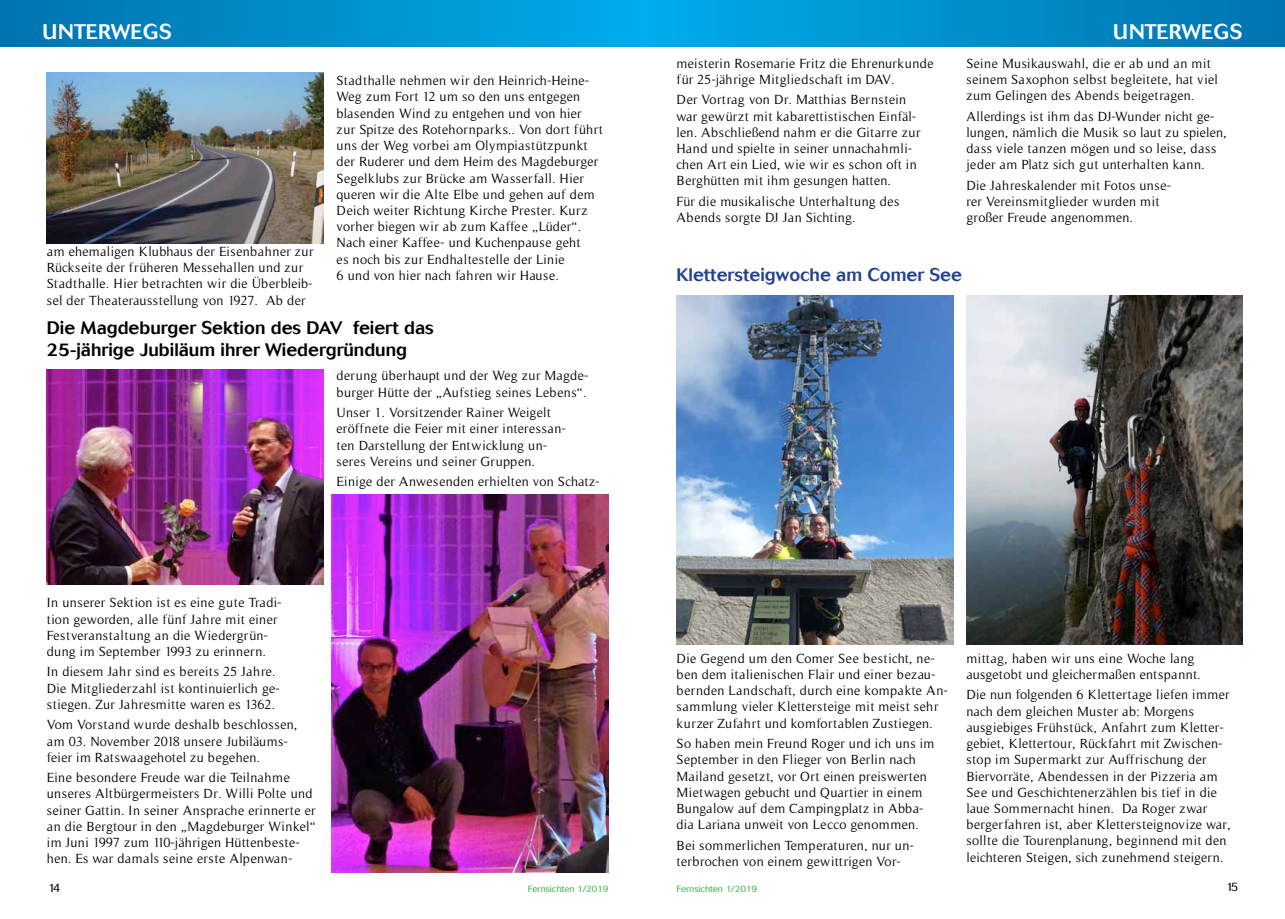
<style>
.page{position:relative;width:1285px;height:919px;background:#fff}
.page>*{position:absolute;margin:0;border:0;box-sizing:border-box;transform-origin:0 0}
.t1{font:500 21px "Cosmos";letter-spacing:.02em;color:#fff}
.t2{font:500 18px/21.6px "Cosmos";color:#000}
.t3{font:500 18px "Cosmos";color:#24408e}
.t4{font:13.5px/16.2px "Timeless";letter-spacing:.025em;color:#000}
.t5{font:300 12px "Cosmos";color:#000}
.t6{font:300 9px "Cosmos";color:#38b449}
</style>
<div class="page">
<div style="left:0;top:0;width:642px;height:47px;background:linear-gradient(to right,#0073ae,#00aceb)"></div>
<div style="left:642px;top:0;width:642px;height:47px;background:linear-gradient(to right,#00adec,#0074af)"></div>
<img style="left:47px;top:73px;width:276px;height:170px">
<img style="left:47px;top:369px;width:276px;height:215px">
<img style="left:332px;top:494px;width:276px;height:378px">
<img style="left:676px;top:296px;width:276px;height:348px">
<img style="left:966px;top:296px;width:276px;height:348px">
<h1 class="t1" style="left:43px;top:20px;width:131px">Unterwegs</h1>
<h1 class="t1" style="left:1113px;top:20px;width:128px">Unterwegs</h1>
<p class="t4" style="left:676px;top:55px;width:259px">meisterin Rosemarie Fritz die Ehrenurkunde für 25-jährige Mitgliedschaft im DAV.</p>
<p class="t4" style="left:676px;top:92px;width:245px">Der Vortrag von Dr. Matthias Bernstein war gewürzt mit kabarettistischen Einfäl&shy;len. Abschließend nahm er die Gitarre zur Hand und spielte in seiner unnachahmli&shy;chen Art ein Lied, wie wir es schon oft in Berghütten mit ihm gesungen hatten.</p>
<p class="t4" style="left:676px;top:193px;width:224px">Für die musikalische Unterhaltung des<br>Abends sorgte DJ Jan Sichting.</p>
<p class="t4" style="left:966px;top:55px;width:253px">Seine Musikauswahl, die er ab und an mit seinem Saxophon selbst begleitete, hat viel zum Gelingen des Abends beigetragen.</p>
<p class="t4" style="left:966px;top:108px;width:262px">Allerdings ist ihm das DJ-Wunder nicht ge&shy;lungen, nämlich die Musik so laut zu spielen, dass viele tanzen mögen und so leise, dass jeder am Platz sich gut unterhalten kann.</p>
<p class="t4" style="left:966px;top:177px;width:206px">Die Jahreskalender mit Fotos unse&shy;rer Vereinsmitglieder wurden mit großer Freude angenommen.</p>
<p class="t4" style="left:336px;top:73px;width:268px">Stadthalle nehmen wir den Heinrich-Heine-Weg zum Fort 12 um so den uns entgegen blasenden Wind zu entgehen und von hier zur Spitze des Rotehornparks.. Von dort führt uns der Weg vorbei am Olympiastützpunkt der Ruderer und dem Heim des Magdeburger Segelklubs zur Brücke am Wasserfall. Hier queren wir die Alte Elbe und gehen auf dem Deich weiter Richtung Kirche Prester. Kurz vorher biegen wir ab zum Kaffee „Lüder“.<br>Nach einer Kaffee- und Kuchenpause geht<br>es noch bis zur Endhaltestelle der Linie<br>6 und von hier nach fahren wir Hause.</p>
<p class="t4" style="left:47px;top:243px;width:268px">am ehemaligen Klubhaus der Eisenbahner zur Rückseite der früheren Messehallen und zur Stadthalle. Hier betrachten wir die Überbleib&shy;sel der Theaterausstellung von 1927. Ab der</p>
<h2 class="t3" style="left:676px;top:265px;width:287px">Klettersteigwoche am Comer See</h2>
<h2 class="t2" style="left:47px;top:317px;width:388px">Die Magdeburger Sektion des DAV feiert das<br>25-jährige Jubiläum ihrer Wiedergründung</h2>
<p class="t4" style="left:336px;top:368px;width:253px">derung überhaupt und der Weg zur Magde&shy;burger Hütte der „Aufstieg seines Lebens“.</p>
<p class="t4" style="left:336px;top:404px;width:231px">Unser 1. Vorsitzender Rainer Weigelt eröffnete die Feier mit einer interessan&shy;ten Darstellung der Entwicklung un&shy;seres Vereins und seiner Gruppen.</p>
<p class="t4" style="left:336px;top:473px;width:264px">Einige der Anwesenden erhielten von Schatz-</p>
<p class="t4" style="left:47px;top:594px;width:236px">In unserer Sektion ist es eine gute Tradi&shy;tion geworden, alle fünf Jahre mit einer Festveranstaltung an die Wiedergrün&shy;dung im September 1993 zu erinnern.</p>
<p class="t4" style="left:47px;top:663px;width:234px">In diesem Jahr sind es bereits 25 Jahre.<br>Die Mitgliederzahl ist kontinuierlich ge&shy;stiegen. Zur Jahresmitte waren es 1362.</p>
<p class="t4" style="left:47px;top:716px;width:252px">Vom Vorstand wurde deshalb beschlossen, am 03. November 2018 unsere Jubiläums&shy;feier im Ratswaagehotel zu begehen.</p>
<p class="t4" style="left:47px;top:769px;width:271px">Eine besondere Freude war die Teilnahme unseres Altbürgermeisters Dr. Willi Polte und seiner Gattin. In seiner Ansprache erinnerte er an die Bergtour in den „Magdeburger Winkel“ im Juni 1997 zum 110-jährigen Hüttenbeste&shy;hen. Es war damals seine erste Alpenwan-</p>
<p class="t4" style="left:676px;top:650px;width:273px">Die Gegend um den Comer See besticht, ne&shy;ben dem italienischen Flair und einer bezau&shy;bernden Landschaft, durch eine kompakte An&shy;sammlung vieler Klettersteige mit meist sehr kurzer Zufahrt und komfortablen Zustiegen.</p>
<p class="t4" style="left:676px;top:735px;width:259px">So haben mein Freund Roger und ich uns im September in den Flieger von Berlin nach Mailand gesetzt, vor Ort einen preiswerten Mietwagen gebucht und Quartier in einem Bungalow auf dem Campingplatz in Abba&shy;dia Lariana unweit von Lecco genommen.</p>
<p class="t4" style="left:676px;top:837px;width:239px">Bei sommerlichen Temperaturen, nur un&shy;terbrochen von einem gewittrigen Vor-</p>
<p class="t4" style="left:966px;top:650px;width:236px">mittag, haben wir uns eine Woche lang ausgetobt und gleichermaßen entspannt.</p>
<p class="t4" style="left:966px;top:686px;width:266px">Die nun folgenden 6 Klettertage liefen immer nach dem gleichen Muster ab: Morgens ausgiebiges Frühstück, Anfahrt zum Kletter&shy;gebiet, Klettertour, Rückfahrt mit Zwischen&shy;stop im Supermarkt zur Auffrischung der Biervorräte, Abendessen in der Pizzeria am See und Geschichtenerzählen bis tief in die laue Sommernacht hinen. Da Roger zwar bergerfahren ist, aber Klettersteignovize war, sollte die Tourenplanung, beginnend mit den leichteren Steigen, sich zunehmend steigern.</p>
<p class="t5" style="left:48px;top:881px;width:14px">14</p>
<p class="t6" style="left:528px;top:883px;width:82px">Fernsichten 1/2019</p>
<p class="t6" style="left:676px;top:883px;width:82px">Fernsichten 1/2019</p>
<p class="t5" style="left:1225px;top:880px;width:14px">15</p>
</div>
